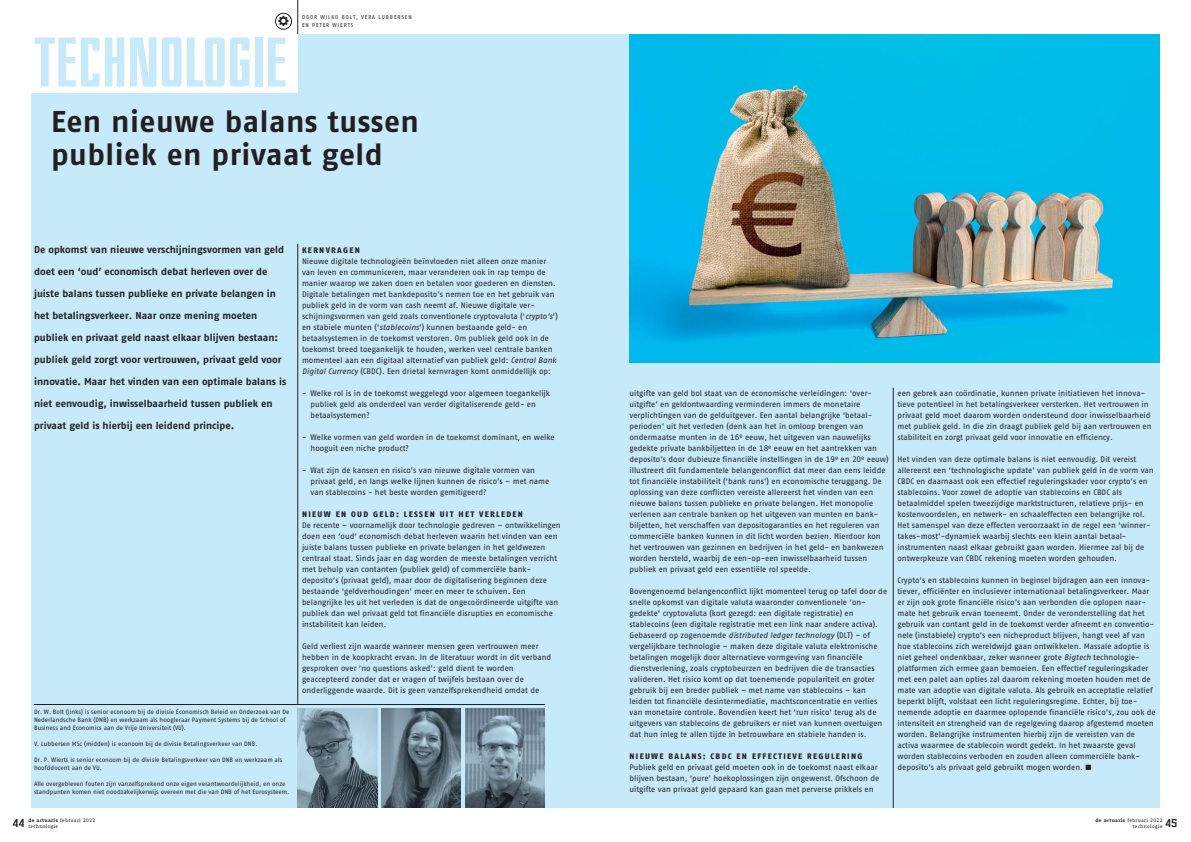
<style>
.page{position:relative;width:1191px;height:842px;background:#fff}
.page>*{position:absolute;margin:0;border:0;box-sizing:border-box;transform-origin:0 0}
.t1{font:70px "Nesobrite Cd Bl";color:#c7eafb}
.t2{font:700 30px/33px "Fago OT";letter-spacing:.015em;color:#231f20}
.t3{font:12px "Nesobrite Sc Bl";color:#231f20}
.t4{font:700 10px "Fago OT";color:#231f20}
.t5{font:8px/11px "Fago OT";color:#231f20}
.t6{font:800 8px "Fago OT";letter-spacing:.16em;color:#231f20}
.t7{font:6.3px/8px "Fago OT";color:#231f20}
.t8{font:5.5px/8px "Fago OT";letter-spacing:.16em;color:#231f20}
.t9{font:5px/5.1px "Fago Correspondence Serif Pro";letter-spacing:.05em;color:#231f20;text-align:right}
.s1{font-weight:700}
.s2{font-style:italic}
</style>
<div class="page">
<div style="left:31px;top:34px;width:1128px;height:774px;background:#c7eafb"></div>
<div style="left:0;top:0;width:298px;height:92px;background:#fff"></div>
<hr style="left:893px;top:388px;width:1px;height:420px;background:#231f20">
<hr style="left:297px;top:244px;width:1px;height:460px;background:#231f20">
<hr style="left:297px;top:0;width:1px;height:34px;background:#231f20">
<img style="left:298px;top:709px;width:79px;height:99px">
<img style="left:381px;top:709px;width:80px;height:99px">
<img style="left:465px;top:709px;width:79px;height:99px">
<hr style="left:34px;top:704px;width:511px;height:1px;background:#231f20">
<img style="left:629px;top:34px;width:530px;height:329px">
<svg style="left:275px;top:13px;width:17px;height:17px"></svg>
<p class="t8" style="left:302px;top:13px;width:111px">DOOR WILKO BOLT, VERA LUBBERSEN<br>EN PETER WIERTS</p>
<h1 class="t1" style="left:34px;top:21px;width:255px">TECHNOLOGIE</h1>
<h2 class="t2" style="left:51px;top:108px;width:369px">Een nieuwe balans tussen publiek en privaat geld</h2>
<p class="t4" style="left:34px;top:246px;width:252px">De opkomst van nieuwe verschijningsvormen van geld</p>
<p class="t4" style="left:34px;top:268px;width:235px">doet een ‘oud’ economisch debat herleven over de</p>
<p class="t4" style="left:34px;top:290px;width:243px">juiste balans tussen publieke en private belangen in</p>
<p class="t4" style="left:34px;top:312px;width:225px">het betalingsverkeer. Naar onze mening moeten</p>
<p class="t4" style="left:34px;top:334px;width:246px">publiek en privaat geld naast elkaar blijven bestaan:</p>
<p class="t4" style="left:34px;top:356px;width:249px">publiek geld zorgt voor vertrouwen, privaat geld voor</p>
<p class="t4" style="left:34px;top:378px;width:254px">innovatie. Maar het vinden van een optimale balans is</p>
<p class="t4" style="left:34px;top:400px;width:240px">niet eenvoudig, inwisselbaarheid tussen publiek en</p>
<p class="t4" style="left:34px;top:422px;width:202px">privaat geld is hierbij een leidend principe.</p>
<p class="t7" style="left:34px;top:708px;width:257px">Dr. W. Bolt (links) is senior econoom bij de divisie Economisch Beleid en Onderzoek van De<br>Nederlandsche Bank (DNB) en werkzaam als hoogleraar Payment Systems bij de School of<br>Business and Economics aan de Vrije Universiteit (VU).</p>
<p class="t7" style="left:34px;top:740px;width:225px">V. Lubbersen MSc (midden) is econoom bij de divisie Betalingsverkeer van DNB.</p>
<p class="t7" style="left:34px;top:756px;width:250px">Dr. P. Wierts is senior econoom bij de divisie Betalingsverkeer van DNB en werkzaam als hoofddocent aan de VU.</p>
<p class="t7" style="left:34px;top:780px;width:257px">Alle overgebleven fouten zijn vanzelfsprekend onze eigen verantwoordelijkheid, en onze standpunten komen niet noodzakelijkerwijs overeen met die van DNB of het Eurosysteem.</p>
<h3 class="t3" style="left:13px;top:816px;width:13px">44</h3>
<p class="t9" style="left:28px;top:819px;width:69px;text-align:left"><span class="s1">de actuaris</span> februari 2022 technologie</p>
<p class="t6" style="left:302px;top:246px;width:59px">KERNVRAGEN</p>
<p class="t5" style="left:302px;top:256px;width:257px">Nieuwe digitale technologieën beïnvloeden niet alleen onze manier van leven en communiceren, maar veranderen ook in rap tempo de manier waarop we zaken doen en betalen voor goederen en diensten.<br>Digitale betalingen met bankdeposito’s nemen toe en het gebruik van publiek geld in de vorm van cash neemt af. Nieuwe digitale ver&shy;schijningsvormen van geld zoals conventionele cryptovaluta (‘<span class="s2">crypto’s</span>’) en stabiele munten (‘<span class="s2">stablecoins</span>’) kunnen bestaande geld- en betaalsystemen in de toekomst verstoren. Om publiek geld ook in de toekomst breed toegankelijk te houden, werken veel centrale banken momenteel aan een digitaal alternatief van publiek geld: <span class="s2">Central Bank Digital Currency</span> (CBDC). Een drietal kernvragen komt onmiddellijk op:</p>
<p class="t5" style="left:310px;top:388px;width:241px;text-indent:-9px">- Welke rol is in de toekomst weggelegd voor algemeen toegankelijk publiek geld als onderdeel van verder digitaliserende geld- en betaalsystemen?</p>
<p class="t5" style="left:310px;top:432px;width:246px;text-indent:-9px">- Welke vormen van geld worden in de toekomst dominant, en welke hooguit een niche product?</p>
<p class="t5" style="left:310px;top:465px;width:240px;text-indent:-9px">- Wat zijn de kansen en risico's van nieuwe digitale vormen van privaat geld, en langs welke lijnen kunnen de risico’s – met name van stablecoins - het beste worden gemitigeerd?</p>
<p class="t6" style="left:302px;top:510px;width:222px">NIEUW EN OUD GELD: LESSEN UIT HET VERLEDEN</p>
<p class="t5" style="left:302px;top:520px;width:260px">De recente – voornamelijk door technologie gedreven – ontwikkelingen doen een ‘oud’ economisch debat herleven waarin het vinden van een juiste balans tussen publieke en private belangen in het geldwezen centraal staat. Sinds jaar en dag worden de meeste betalingen verricht met behulp van contanten (publiek geld) of commerciële bank&shy;deposito’s (privaat geld), maar door de digitalisering beginnen deze bestaande ‘geldverhoudingen’ meer en meer te schuiven. Een belangrijke les uit het verleden is dat de ongecoördineerde uitgifte van publiek dan wel privaat geld tot financiële disrupties en economische instabiliteit kan leiden.</p>
<p class="t5" style="left:302px;top:641px;width:251px">Geld verliest zijn waarde wanneer mensen geen vertrouwen meer hebben in de koopkracht ervan. In de literatuur wordt in dit verband gesproken over ‘no questions asked’: geld dient te worden geaccepteerd zonder dat er vragen of twijfels bestaan over de onderliggende waarde. Dit is geen vanzelfsprekendheid omdat de</p>
<p class="t5" style="left:629px;top:388px;width:261px">uitgifte van geld bol staat van de economische verleidingen: ‘over&shy;uitgifte’ en geldontwaarding verminderen immers de monetaire verplichtingen van de gelduitgever. Een aantal belangrijke ‘betaal&shy;perioden’ uit het verleden (denk aan het in omloop brengen van ondermaatse munten in de 16<sup>e</sup> eeuw, het uitgeven van nauwelijks gedekte private bankbiljetten in de 18<sup>e</sup> eeuw en het aantrekken van deposito’s door dubieuze financiële instellingen in de 19<sup>e</sup> en 20<sup>e</sup> eeuw) illustreert dit fundamentele belangenconflict dat meer dan eens leidde tot financiële instabiliteit (‘bank runs’) en economische teruggang. De oplossing van deze conflicten vereiste allereerst het vinden van een nieuwe balans tussen publieke en private belangen. Het monopolie verlenen aan centrale banken op het uitgeven van munten en bank&shy;biljetten, het verschaffen van depositogaranties en het reguleren van commerciële banken kunnen in dit licht worden bezien. Hierdoor kon het vertrouwen van gezinnen en bedrijven in het geld- en bankwezen worden hersteld, waarbij de een-op-een inwisselbaarheid tussen publiek en privaat geld een essentiële rol speelde.</p>
<p class="t5" style="left:629px;top:586px;width:259px">Bovengenoemd belangenconflict lijkt momenteel terug op tafel door de snelle opkomst van digitale valuta waaronder conventionele ‘on&shy;gedekte’ cryptovaluta (kort gezegd: een digitale registratie) en stablecoins (een digitale registratie met een link naar andere activa).<br>Gebaseerd op zogenoemde <span class="s2">distributed ledger technology</span> (DLT) – of vergelijkbare technologie – maken deze digitale valuta elektronische betalingen mogelijk door alternatieve vormgeving van financiële dienstverlening, zoals cryptobeurzen en bedrijven die de transacties valideren. Het risico komt op dat toenemende populariteit en groter gebruik bij een breder publiek – met name van stablecoins – kan leiden tot financiële desintermediatie, machtsconcentratie en verlies van monetaire controle. Bovendien keert het ‘run risico’ terug als de uitgevers van stablecoins de gebruikers er niet van kunnen overtuigen dat hun inleg te allen tijde in betrouwbare en stabiele handen is.</p>
<p class="t6" style="left:629px;top:752px;width:234px">NIEUWE BALANS: CBDC EN EFFECTIEVE REGULERING</p>
<p class="t5" style="left:629px;top:762px;width:251px">Publiek geld en privaat geld moeten ook in de toekomst naast elkaar blijven bestaan, ‘pure’ hoekoplossingen zijn ongewenst. Ofschoon de uitgifte van privaat geld gepaard kan gaan met perverse prikkels en</p>
<p class="t5" style="left:897px;top:388px;width:255px">een gebrek aan coördinatie, kunnen private initiatieven het innova&shy;tieve potentieel in het betalingsverkeer versterken. Het vertrouwen in privaat geld moet daarom worden ondersteund door inwisselbaarheid met publiek geld. In die zin draagt publiek geld bij aan vertrouwen en stabiliteit en zorgt privaat geld voor innovatie en efficiency.</p>
<p class="t5" style="left:897px;top:454px;width:258px">Het vinden van deze optimale balans is niet eenvoudig. Dit vereist allereerst een ‘technologische update’ van publiek geld in de vorm van CBDC en daarnaast ook een effectief reguleringskader voor crypto’s en stablecoins. Voor zowel de adoptie van stablecoins en CBDC als betaalmiddel spelen tweezijdige marktstructuren, relatieve prijs- en kostenvoordelen, en netwerk- en schaaleffecten een belangrijke rol.<br>Het samenspel van deze effecten veroorzaakt in de regel een ‘winner&shy;takes-most’-dynamiek waarbij slechts een klein aantal betaal&shy;instrumenten naast elkaar gebruikt gaan worden. Hiermee zal bij de ontwerpkeuze van CBDC rekening moeten worden gehouden.</p>
<p class="t5" style="left:897px;top:575px;width:260px">Crypto’s en stablecoins kunnen in beginsel bijdragen aan een innova&shy;tiever, efficiënter en inclusiever internationaal betalingsverkeer. Maar er zijn ook grote financiële risico’s aan verbonden die oplopen naar&shy;mate het gebruik ervan toeneemt. Onder de veronderstelling dat het gebruik van contant geld in de toekomst verder afneemt en conventio&shy;nele (instabiele) crypto's een nicheproduct blijven, hangt veel af van hoe stablecoins zich wereldwijd gaan ontwikkelen. Massale adoptie is niet geheel ondenkbaar, zeker wanneer grote <span class="s2">Bigtech</span> technologie&shy;platformen zich ermee gaan bemoeien. Een effectief reguleringskader met een palet aan opties zal daarom rekening moeten houden met de mate van adoptie van digitale valuta. Als gebruik en acceptatie relatief beperkt blijft, volstaat een licht reguleringsregime. Echter, bij toe&shy;nemende adoptie en daarmee oplopende financiële risico’s, zou ook de intensiteit en strengheid van de regelgeving daarop afgestemd moeten worden. Belangrijke instrumenten hierbij zijn de vereisten van de activa waarmee de stablecoin wordt gedekt. In het zwaarste geval worden stablecoins verboden en zouden alleen commerciële bank&shy;deposito’s als privaat geld gebruikt mogen worden. ■</p>
<p class="t9" style="left:1095px;top:818px;width:69px"><span class="s1">de actuaris</span> februari 2022 technologie</p>
<h3 class="t3" style="left:1165px;top:816px;width:13px">45</h3>
</div>
